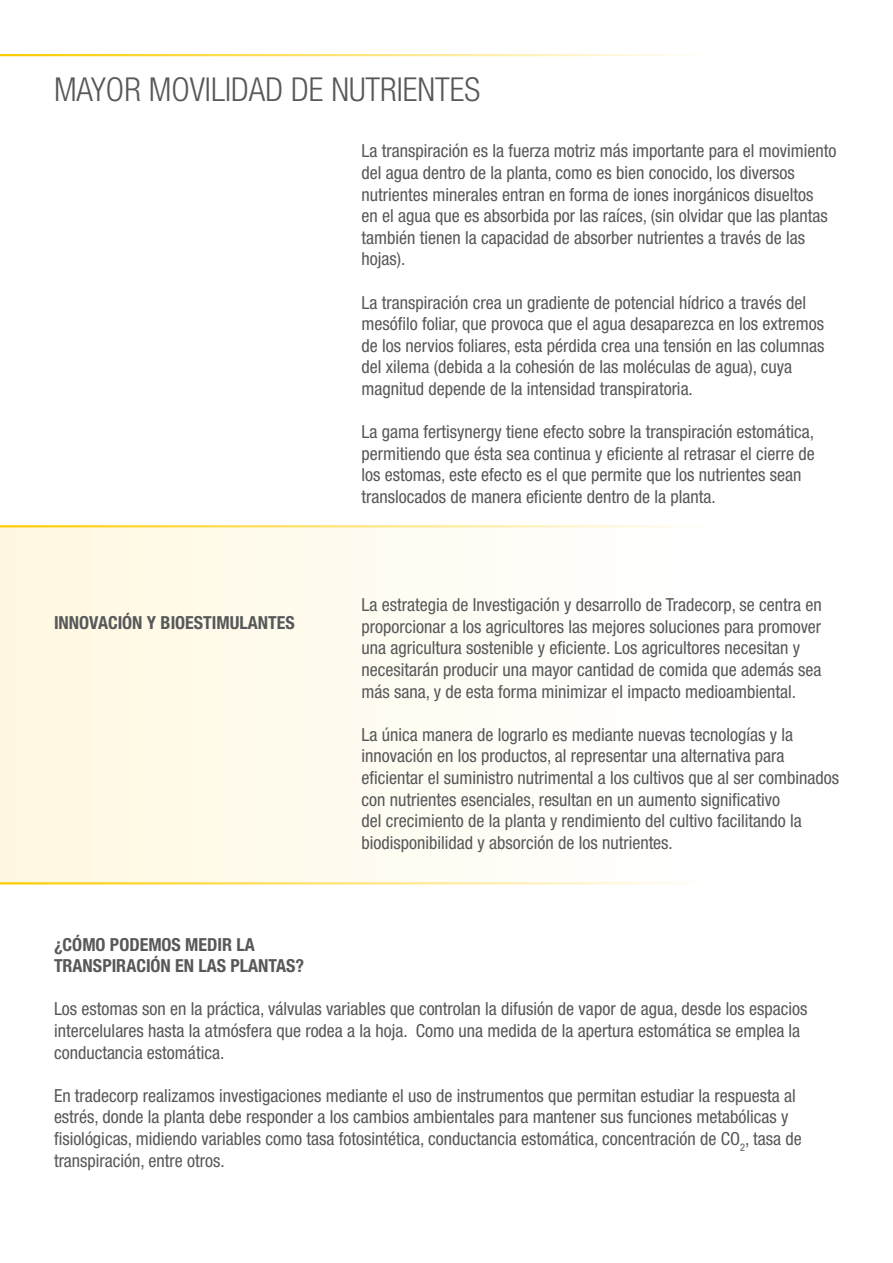
<style>
.page{position:relative;width:893px;height:1263px;background:#fff}
.page>*{position:absolute;margin:0;border:0;box-sizing:border-box;transform-origin:0 0}
.t1{font:300 condensed 33px "Helvetica Neue LT Pro";color:#57585a}
.t2{font:condensed 18px/21.6px "Helvetica Neue LT Pro";color:#57585a}
.Base_-_Justificado{font:700 condensed 18px "Helvetica Neue LT Pro";color:#57585a}
</style>
<div class="page">
<div style="left:0;top:527px;width:893px;height:355px;background:linear-gradient(to right,#fff8e2,#fff)"></div>
<img style="left:881px;top:728px;width:12px;height:154px">
<hr style="left:0;top:54px;width:839px;height:2px;background:#fc0">
<hr style="left:0;top:525px;width:839px;height:2px;background:#fc0">
<hr style="left:0;top:882px;width:839px;height:2px;background:#fc0">
<h1 class="t1" style="left:54px;top:70px;width:428px">MAYOR MOVILIDAD DE NUTRIENTES</h1>
<p class="Base_-_Justificado" style="left:54px;top:612px;width:242px">INNOVACIÓN Y BIOESTIMULANTES</p>
<p class="t2" style="left:361px;top:140px;width:476px">La transpiración es la fuerza motriz más importante para el movimiento del agua dentro de la planta, como es bien conocido, los diversos nutrientes minerales entran en forma de iones inorgánicos disueltos<br>en el agua que es absorbida por las raíces, (sin olvidar que las plantas también tienen la capacidad de absorber nutrientes a través de las hojas).</p>
<p class="t2" style="left:361px;top:291px;width:464px">La transpiración crea un gradiente de potencial hídrico a través del mesófilo foliar, que provoca que el agua desaparezca en los extremos de los nervios foliares, esta pérdida crea una tensión en las columnas del xilema (debida a la cohesión de las moléculas de agua), cuya magnitud depende de la intensidad transpiratoria.</p>
<p class="t2" style="left:361px;top:421px;width:455px">La gama fertisynergy tiene efecto sobre la transpiración estomática, permitiendo que ésta sea continua y eficiente al retrasar el cierre de los estomas, este efecto es el que permite que los nutrientes sean translocados de manera eficiente dentro de la planta.</p>
<p class="t2" style="left:361px;top:594px;width:462px">La estrategia de Investigación y desarrollo de Tradecorp, se centra en proporcionar a los agricultores las mejores soluciones para promover una agricultura sostenible y eficiente. Los agricultores necesitan y necesitarán producir una mayor cantidad de comida que además sea más sana, y de esta forma minimizar el impacto medioambiental.</p>
<p class="t2" style="left:361px;top:723px;width:479px">La única manera de lograrlo es mediante nuevas tecnologías y la innovación en los productos, al representar una alternativa para eficientar el suministro nutrimental a los cultivos que al ser combinados con nutrientes esenciales, resultan en un aumento significativo<br>del crecimiento de la planta y rendimiento del cultivo facilitando la biodisponibilidad y absorción de los nutrientes.</p>
<p class="Base_-_Justificado" style="left:54px;top:933px;width:202px">¿CÓMO PODEMOS MEDIR LA</p>
<p class="Base_-_Justificado" style="left:54px;top:955px;width:252px">TRANSPIRACIÓN EN LAS PLANTAS?</p>
<p class="t2" style="left:54px;top:998px;width:755px">Los estomas son en la práctica, válvulas variables que controlan la difusión de vapor de agua, desde los espacios intercelulares hasta la atmósfera que rodea a la hoja. Como una medida de la apertura estomática se emplea la conductancia estomática.</p>
<p class="t2" style="left:54px;top:1084px;width:749px">En tradecorp realizamos investigaciones mediante el uso de instrumentos que permitan estudiar la respuesta al estrés, donde la planta debe responder a los cambios ambientales para mantener sus funciones metabólicas y fisiológicas, midiendo variables como tasa fotosintética, conductancia estomática, concentración de CO<sub>2</sub>, tasa de transpiración, entre otros.</p>
</div>
